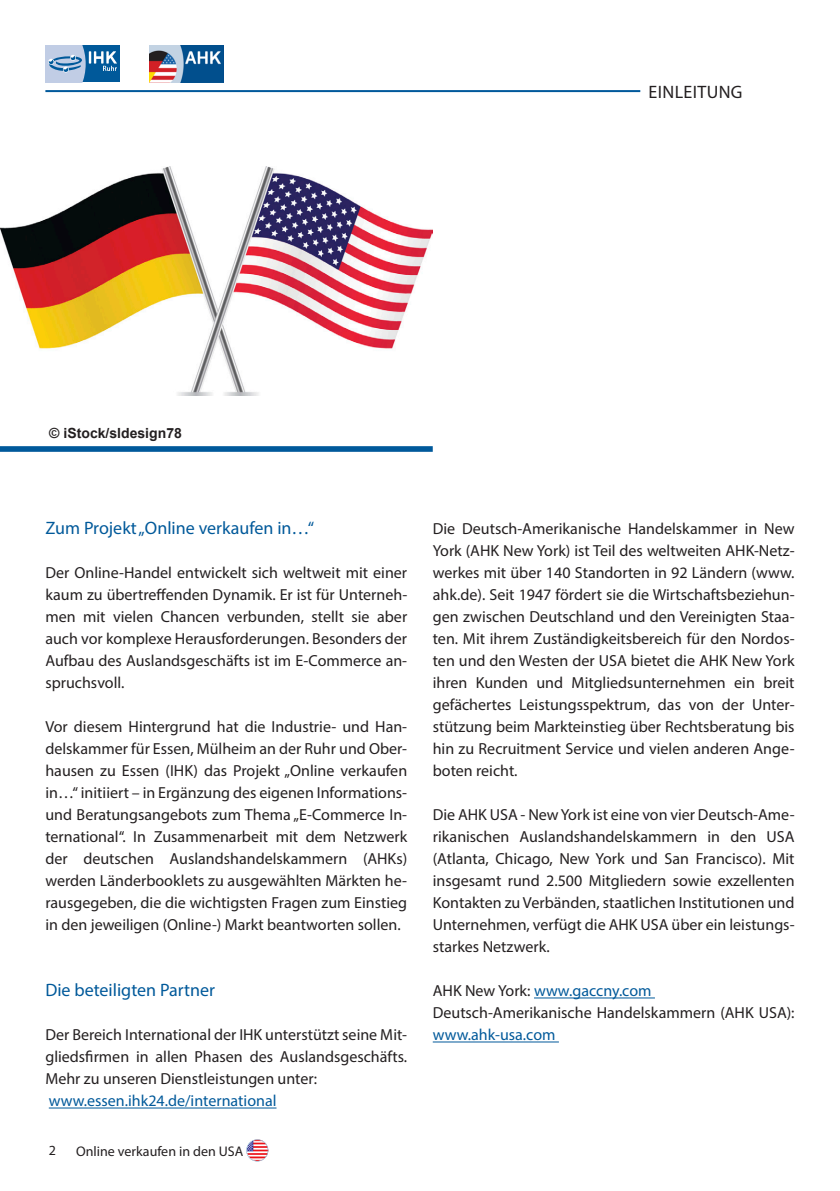
<style>
.page{position:relative;width:840px;height:1191px;background:#fff}
.page>*{position:absolute;margin:0;border:0;box-sizing:border-box;transform-origin:0 0}
.t1{font:18px "Myriad Pro";color:#00599a}
.t2{font:18px "Myriad Pro";letter-spacing:.02em;color:#231f20}
.t3{font:16px/22px "Myriad Pro";color:#231f20;text-align:justify}
.t4{font:16px "Myriad Pro";color:#00599a}
.t5{font:14px "Myriad Pro";color:#231f20}
.t6{font:700 14px "Arial";color:#231f20}
.s1{color:#00599a}
</style>
<div class="page">
<div style="left:45px;top:45px;width:75px;height:37px;background:#00599a"></div>
<svg style="left:45px;top:45px;width:72px;height:37px"></svg>
<img style="left:149px;top:45px;width:74px;height:37px">
<img style="left:0;top:167px;width:432px;height:228px">
<div style="left:0;top:446px;width:432px;height:6px;background:#00599b"></div>
<hr style="left:45px;top:90px;width:595px;height:2px;background:#00599b">
<hr style="left:49px;top:1107px;width:227px;height:1px;background:#00599a">
<hr style="left:533px;top:997px;width:121px;height:1px;background:#00599a">
<hr style="left:432px;top:1041px;width:126px;height:1px;background:#00599a">
<img style="left:246px;top:1139px;width:22px;height:22px">
<p class="t2" style="left:648px;top:81px;width:95px">EINLEITUNG</p>
<p class="t6" style="left:49px;top:423px;width:134px">© iStock/sldesign78</p>
<p class="t1" style="left:45px;top:517px;width:270px">Zum Projekt „Online verkaufen in…“</p>
<p class="t3" style="left:45px;top:561px;width:363px">Der Online-Handel entwickelt sich weltweit mit einer kaum zu übertreffenden Dynamik. Er ist für Unterneh&shy;men mit vielen Chancen verbunden, stellt sie aber auch vor komplexe Herausforderungen. Besonders der Aufbau des Auslandsgeschäfts ist im E-Commerce an&shy;spruchsvoll.</p>
<p class="t3" style="left:45px;top:715px;width:363px">Vor diesem Hintergrund hat die Industrie- und Han&shy;delskammer für Essen, Mülheim an der Ruhr und Ober&shy;hausen zu Essen (IHK) das Projekt „Online verkaufen in…“ initiiert – in Ergänzung des eigenen Informations&shy;und Beratungsangebots zum Thema „E-Commerce In&shy;ternational“. In Zusammenarbeit mit dem Netzwerk der deutschen Auslandshandelskammern (AHKs) werden Länderbooklets zu ausgewählten Märkten he&shy;rausgegeben, die die wichtigsten Fragen zum Einstieg in den jeweiligen (Online-) Markt beantworten sollen.</p>
<p class="t1" style="left:45px;top:979px;width:171px">Die beteiligten Partner</p>
<p class="t3" style="left:45px;top:1023px;width:363px">Der Bereich International der IHK unterstützt seine Mit&shy;gliedsfirmen in allen Phasen des Auslandsgeschäfts.<br>Mehr zu unseren Dienstleistungen unter:</p>
<p class="t4" style="left:49px;top:1091px;width:229px">www.essen.ihk24.de/international</p>
<p class="t5" style="left:49px;top:1141px;width:9px">2</p>
<p class="t5" style="left:76px;top:1142px;width:169px">Online verkaufen in den USA</p>
<p class="t3" style="left:432px;top:517px;width:363px">Die Deutsch-Amerikanische Handelskammer in New York (AHK New York) ist Teil des weltweiten AHK-Netz&shy;werkes mit über 140 Standorten in 92 Ländern (www. ahk.de). Seit 1947 fördert sie die Wirtschaftsbeziehun&shy;gen zwischen Deutschland und den Vereinigten Staa&shy;ten. Mit ihrem Zuständigkeitsbereich für den Nordos&shy;ten und den Westen der USA bietet die AHK New York ihren Kunden und Mitgliedsunternehmen ein breit gefächertes Leistungsspektrum, das von der Unter&shy;stützung beim Markteinstieg über Rechtsberatung bis hin zu Recruitment Service und vielen anderen Ange&shy;boten reicht.</p>
<p class="t3" style="left:432px;top:803px;width:363px">Die AHK USA - New York ist eine von vier Deutsch-Ame&shy;rikanischen Auslandshandelskammern in den USA (Atlanta, Chicago, New York und San Francisco). Mit insgesamt rund 2.500 Mitgliedern sowie exzellenten Kontakten zu Verbänden, staatlichen Institutionen und Unternehmen, verfügt die AHK USA über ein leistungs&shy;starkes Netzwerk.</p>
<p class="t3" style="left:432px;top:979px;width:363px">AHK New York: <span class="s1">www.gaccny.com<br></span>Deutsch-Amerikanische Handelskammern (AHK USA):</p>
<p class="t4" style="left:432px;top:1025px;width:124px">www.ahk-usa.com</p>
</div>
